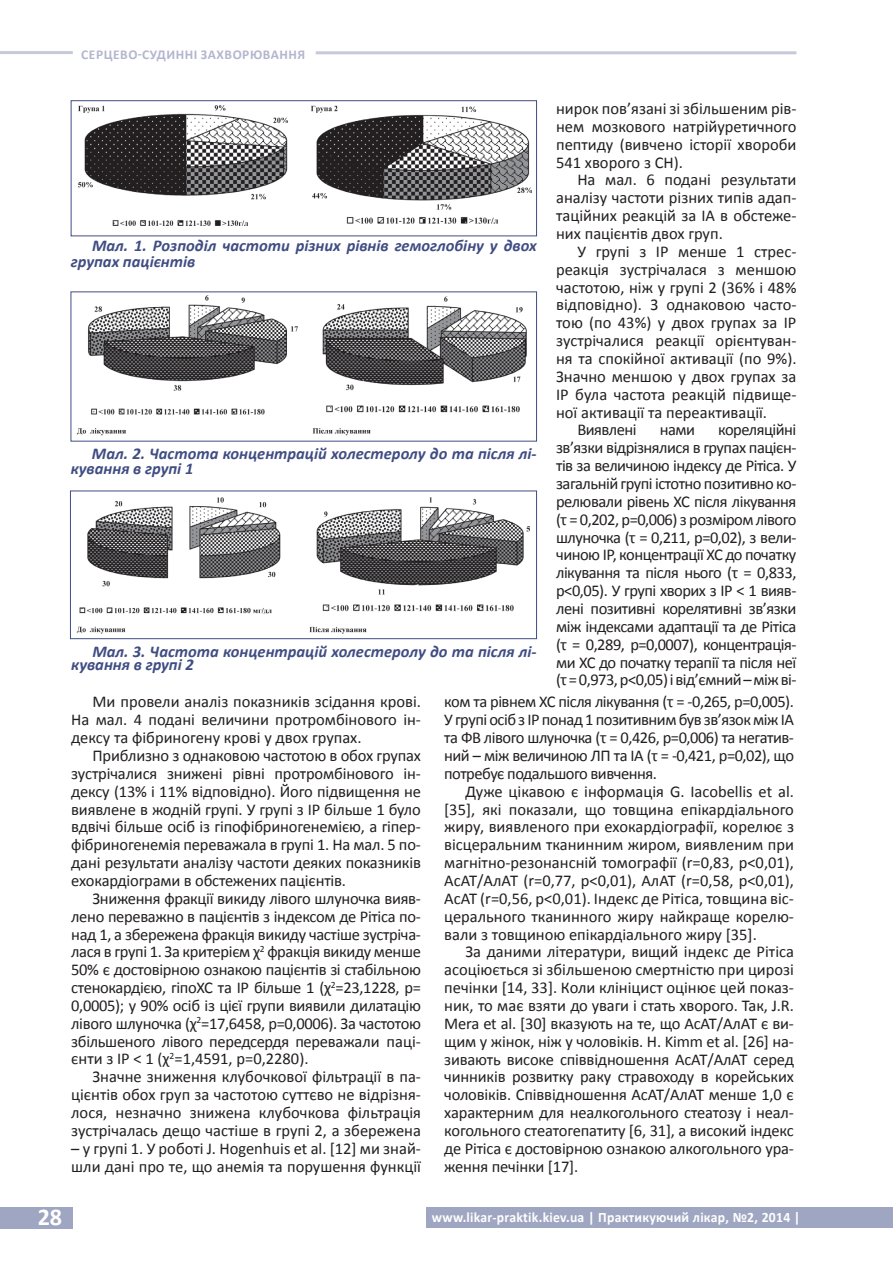
<style>
.page{position:relative;width:893px;height:1263px;background:#fff}
.page>*{position:absolute;margin:0;border:0;box-sizing:border-box;transform-origin:0 0}
.t1{font:700 24.15px "Calibri";color:#fff}
.t2{font:16.5px/17.9px "Calibri";color:#231f20;text-align:justify}
.t3{font:italic 700 16.5px/16.5px "Calibri";color:#404d83}
.t4{font:16.5px "Calibri";letter-spacing:-.03em;color:#231f20}
.t5{font:700 14.4px "Calibri";letter-spacing:.02em;color:#fff;scale:.95 1}
.t6{font:700 13.5px "Calibri";letter-spacing:.04em;color:#b4b6cf}
</style>
<div class="page">
<div style="left:426px;top:1207px;width:467px;height:20px;background:#9fa6c1"></div>
<div style="left:0;top:1207px;width:73px;height:21px;background:#9fa6c1"></div>
<hr style="left:316px;top:51px;width:480px;height:3px;background:#404d83">
<hr style="left:0;top:51px;width:73px;height:3px;background:#404d83">
<img style="left:78px;top:105px;width:454px;height:121px">
<img style="left:76px;top:296px;width:451px;height:140px">
<img style="left:76px;top:497px;width:454px;height:137px">
<div style="left:70px;top:491px;width:467px;height:148px;border:1px solid #404d83"></div>
<p class="t6" style="left:81px;top:46px;width:32px">серцево</p>
<p class="t6" style="left:138px;top:46px;width:73px">-судинн і захво</p>
<p class="t6" style="left:242px;top:46px;width:30px">рювання</p>
<p class="t3" style="left:71px;top:237px;width:467px;text-indent:21px">Мал. 1. Розподіл частоти різних рівнів гемоглобіну у двох групах пацієнтів</p>
<p class="t3" style="left:71px;top:446px;width:467px;line-height:15px;text-indent:21px">Мал. 2. Частота концентрацій холестеролу до та після лі&shy;кування в групі 1</p>
<p class="t3" style="left:71px;top:645px;width:467px;line-height:13.5px;text-indent:21px">Мал. 3. Частота концентрацій холестеролу до та після лі&shy;кування в групі 2</p>
<p class="t2" style="left:556px;top:100px;width:242px">нирок пов’язані зі збільшеним рів&shy;нем мозкового натрійуретичного пептиду (вивчено історії хвороби 541 хворого з СН).</p>
<p class="t2" style="left:556px;top:171px;width:242px;text-indent:21px">На мал. 6 подані результати аналізу частоти різних типів адап&shy;таційних реакцій за ІА в обстеже&shy;них пацієнтів двох груп.</p>
<p class="t2" style="left:577px;top:242px;width:221px">У групі з ІР менше 1 стрес-</p>
<p class="t2" style="left:556px;top:260px;width:242px">реакція зустрічалася з меншою</p>
<p class="t2" style="left:556px;top:278px;width:242px">частотою, ніж у групі 2 (36% і 48%</p>
<p class="t2" style="left:556px;top:296px;width:242px">відповідно). З однаковою часто-</p>
<p class="t2" style="left:556px;top:314px;width:242px">тою (по 43%) у двох групах за ІР</p>
<p class="t2" style="left:556px;top:332px;width:242px">зустрічалися реакції орієнтуван-</p>
<p class="t2" style="left:556px;top:350px;width:242px">ня та спокійної активації (по 9%).</p>
<p class="t2" style="left:556px;top:367px;width:242px">Значно меншою у двох групах за</p>
<p class="t2" style="left:556px;top:385px;width:242px">ІР була частота реакцій підвище-</p>
<p class="t2" style="left:556px;top:403px;width:212px">ної активації та переактивації.</p>
<p class="t4" style="left:577px;top:419px;width:61px">Виявлені</p>
<p class="t2" style="left:660px;top:421px;width:37px">нами</p>
<p class="t2" style="left:556px;top:421px;width:242px;text-indent:162px">кореляційні зв’язки відрізнялися в групах пацієн&shy;тів за величиною індексу де Рітіса. У загальній групі істотно позитивно ко&shy;релювали рівень ХС після лікування (τ = 0,202, р=0,006) з розміром лівого шлуночка (τ = 0,211, р=0,02), з вели&shy;чиною ІР, концентрації ХС до початку лікування та після нього (τ = 0,833, р&lt;0,05). У групі хворих з ІР &lt; 1 вияв&shy;лені позитивні корелятивні зв’язки між індексами адаптації та де Рітіса (τ = 0,289, р=0,0007), концентрація&shy;ми ХС до початку терапії та після неї (τ = 0,973, р&lt;0,05) і від’ємний – між ві-</p>
<p class="t2" style="left:71px;top:693px;width:351px;text-indent:21px">Ми провели аналіз показників зсідання крові.<br>На мал. 4 подані величини протромбінового ін&shy;дексу та фібриногену крові у двох групах.</p>
<p class="t2" style="left:71px;top:747px;width:351px;text-indent:21px">Приблизно з однаковою частотою в обох групах зустрічалися знижені рівні протромбінового ін&shy;дексу (13% і 11% відповідно). Його підвищення не виявлене в жодній групі. У групі з ІР більше 1 було вдвічі більше осіб із гіпофібриногенемією, а гіпер&shy;фібриногенемія переважала в групі 1. На мал. 5 по&shy;дані результати аналізу частоти деяких показників ехокардіограми в обстежених пацієнтів.</p>
<p class="t2" style="left:71px;top:889px;width:351px;text-indent:21px">Зниження фракції викиду лівого шлуночка вияв&shy;лено переважно в пацієнтів з індексом де Рітіса по&shy;над 1, а збережена фракція викиду частіше зустріча&shy;лася в групі 1. За критерієм χ<sup>2</sup> фракція викиду менше 50% є достовірною ознакою пацієнтів зі стабільною стенокардією, гіпоХС та ІР більше 1 (χ<sup>2</sup>=23,1228, р= 0,0005); у 90% осіб із цієї групи виявили дилатацію лівого шлуночка (χ<sup>2</sup>=17,6458, р=0,0006). За частотою збільшеного лівого передсердя переважали паці&shy;єнти з ІР &lt; 1 (χ<sup>2</sup>=1,4591, р=0,2280).</p>
<p class="t2" style="left:71px;top:1068px;width:351px;text-indent:21px">Значне зниження клубочкової фільтрації в па&shy;цієнтів обох груп за частотою суттєво не відрізня&shy;лося, незначно знижена клубочкова фільтрація зустрічалась дещо частіше в групі 2, а збережена</p>
<p class="t2" style="left:71px;top:1139px;width:351px">– у групі 1. У роботі J. Hogenhuis et al. [12] ми знай&shy;шли дані про те, що анемія та порушення функції</p>
<p class="t2" style="left:444px;top:693px;width:351px">ком та рівнем ХС після лікування (τ = -0,265, р=0,005).<br>У групі осіб з ІР понад 1 позитивним був зв’язок між ІА та ФВ лівого шлуночка (τ = 0,426, р=0,006) та негатив&shy;ний – між величиною ЛП та ІА (τ = -0,421, р=0,02), що потребує подальшого вивчення.</p>
<p class="t2" style="left:444px;top:782px;width:351px;text-indent:21px">Дуже цікавою є інформація G. Iacobellis et al. [35], які показали, що товщина епікардіального жиру, виявленого при ехокардіографії, корелює з вісцеральним тканинним жиром, виявленим при магнітно-резонансній томографії (r=0,83, р&lt;0,01), АсАТ/АлАТ (r=0,77, р&lt;0,01), АлАТ (r=0,58, р&lt;0,01), АсАТ (r=0,56, р&lt;0,01). Індекс де Рітіса, товщина віс&shy;церального тканинного жиру найкраще корелю&shy;вали з товщиною епікардіального жиру [35].</p>
<p class="t2" style="left:444px;top:943px;width:351px;text-indent:21px">За даними літератури, вищий індекс де Рітіса асоціюється зі збільшеною смертністю при цирозі печінки [14, 33]. Коли клініцист оцінює цей показ&shy;ник, то має взяти до уваги і стать хворого. Так, J.R.<br>Mera et al. [30] вказують на те, що АcАТ/АлАТ є ви&shy;щим у жінок, ніж у чоловіків. H. Kimm et al. [26] на&shy;зивають високе співвідношення АсАТ/АлАТ серед чинників розвитку раку стравоходу в корейських чоловіків. Співвідношення АсАТ/АлАТ менше 1,0 є характерним для неалкогольного стеатозу і неал&shy;когольного стеатогепатиту [6, 31], а високий індекс де Рітіса є достовірною ознакою алкогольного ура&shy;ження печінки [17].</p>
<h1 class="t1" style="left:38px;top:1202px;width:26px">28</h1>
<p class="t5" style="left:432px;top:1208px;width:389px">www.likar-praktik.kiev.ua | Практикуючий лікар, №2, 2014 |</p>
</div>
